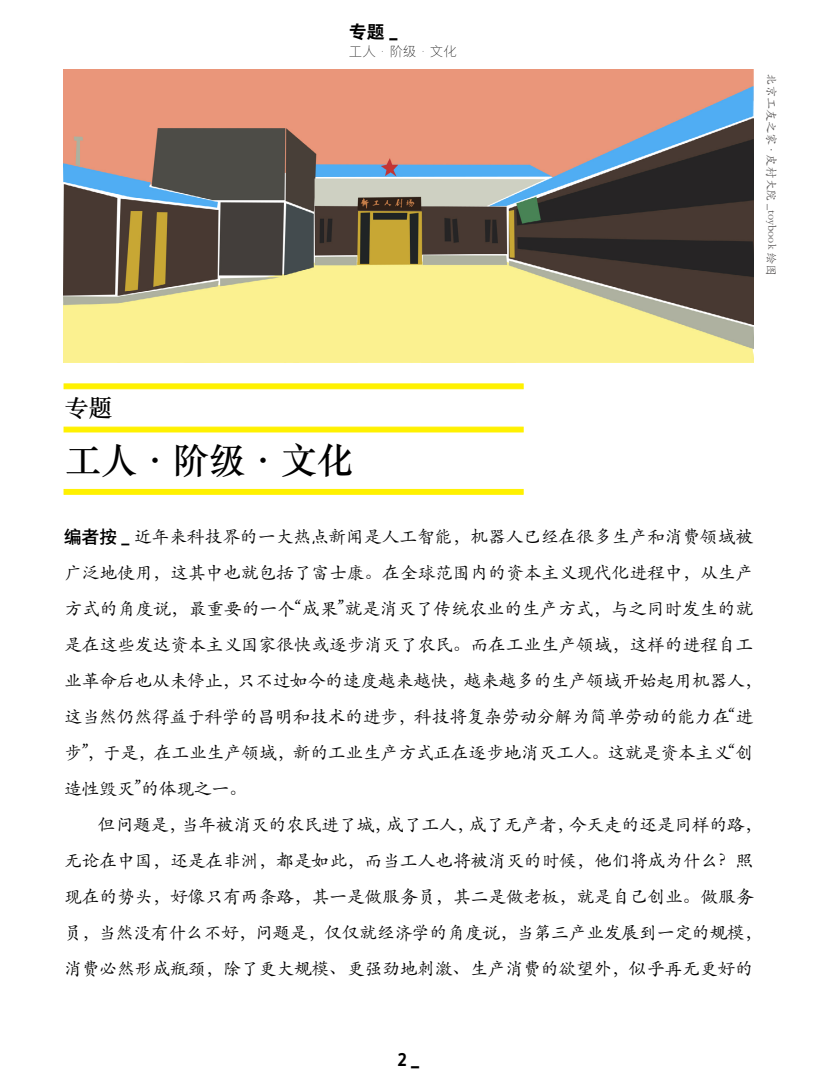
<style>
.page{position:relative;width:817px;height:1089px;background:#fff}
.page>*{position:absolute;margin:0;border:0;box-sizing:border-box;transform-origin:0 0}
.t1{font:36px "ST Zhongsong";color:#000}
.t2{font:24px "ST Zhongsong";color:#000}
.t3{font:18px/36px "ST Kaiti";letter-spacing:-.02em;color:#000}
.t4{font:18px "FZYOUH 512 B GB1 4";color:#000}
.t5{font:13.5px "FZYOUH 502 L GB1 4";color:#000}
.t6{font:12px "ST Kaiti";letter-spacing:-.01em;color:#595757}
.s1{font-family:"FZYOUH 510 M GB1 4"}
</style>
<div class="page">
<div style="left:64px;top:427px;width:459px;height:5px;background:#fff100;border:1px solid #fff100"></div>
<div style="left:64px;top:489px;width:459px;height:5px;background:#fff100"></div>
<svg style="left:64px;top:384px;width:459px;height:5px;background:#fff102"></svg>
<img style="left:64px;top:69px;width:689px;height:293px">
<p class="t4" style="left:349px;top:22px;width:50px">专题 _</p>
<p class="t5" style="left:349px;top:44px;width:110px">工人·阶级·文化</p>
<p class="t6" style="left:778px;top:73px;width:204px;rotate:90deg">北京工友之家 · 皮村大院 _toybook 绘图</p>
<h2 class="t2" style="left:65px;top:391px;width:50px">专题</h2>
<h1 class="t1" style="left:65px;top:434px;width:290px">工人·阶级·文化</h1>
<p class="t3" style="left:64px;top:517px;width:699px"><span class="s1">编者按 _</span> 近年来科技界的一大热点新闻是人工智能，机器人已经在很多生产和消费领域被广泛地使用，这其中也就包括了富士康。在全球范围内的资本主义现代化进程中，从生产方式的角度说，最重要的一个“成果”就是消灭了传统农业的生产方式，与之同时发生的就是在这些发达资本主义国家很快或逐步消灭了农民。而在工业生产领域，这样的进程自工业革命后也从未停止，只不过如今的速度越来越快，越来越多的生产领域开始起用机器人，这当然仍然得益于科学的昌明和技术的进步，科技将复杂劳动分解为简单劳动的能力在“进步”，于是，在工业生产领域，新的工业生产方式正在逐步地消灭工人。这就是资本主义“创造性毁灭”的体现之一。</p>
<p class="t3" style="left:64px;top:805px;width:699px;text-indent:34px">但问题是，当年被消灭的农民进了城，成了工人，成了无产者，今天走的还是同样的路，无论在中国，还是在非洲，都是如此，而当工人也将被消灭的时候，他们将成为什么？照现在的势头，好像只有两条路，其一是做服务员，其二是做老板，就是自己创业。做服务员，当然没有什么不好，问题是，仅仅就经济学的角度说，当第三产业发展到一定的规模，消费必然形成瓶颈，除了更大规模、更强劲地刺激、生产消费的欲望外，似乎再无更好的</p>
<p class="t4" style="left:397px;top:1049px;width:23px">2 _</p>
</div>
